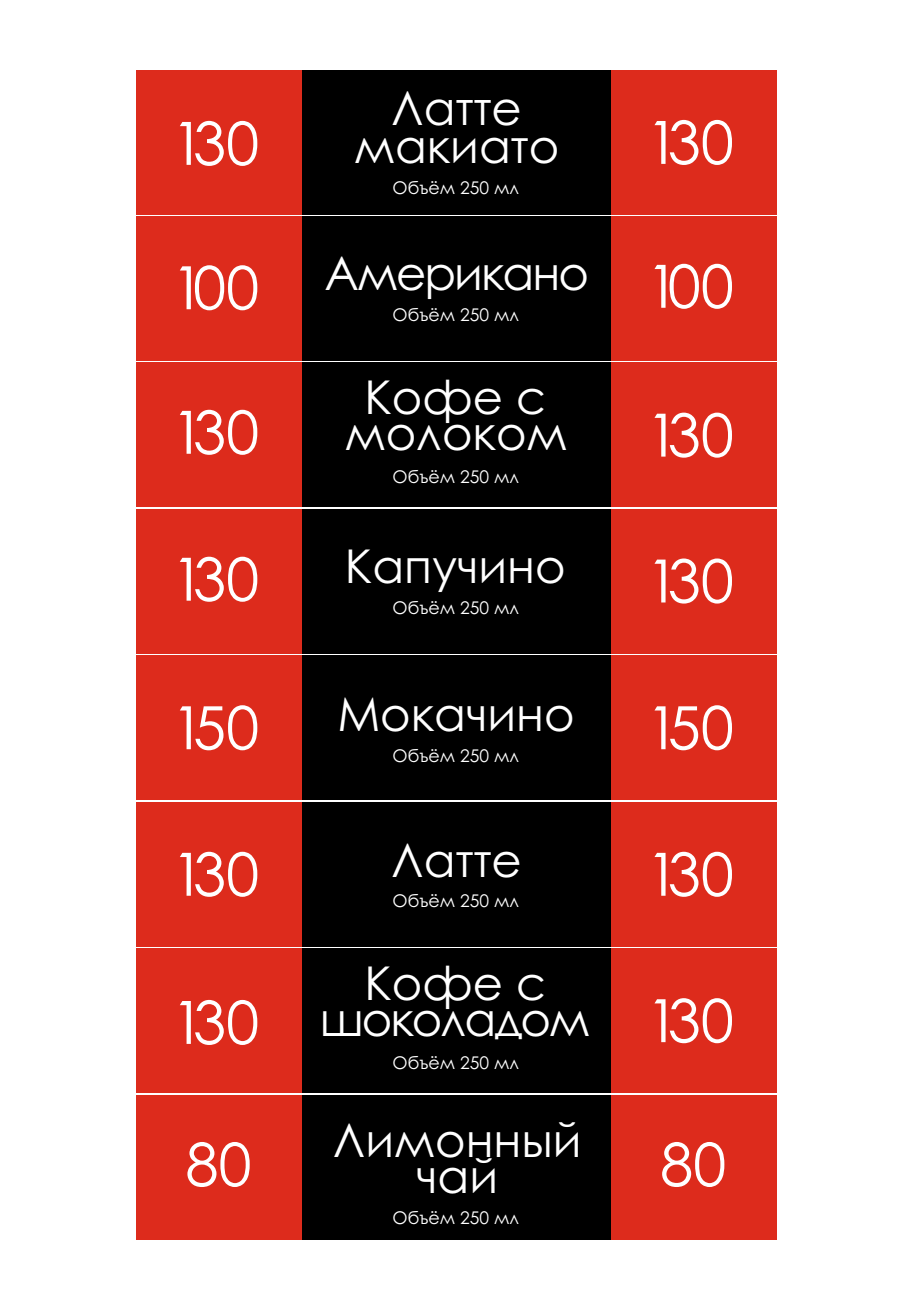
<style>
.page{position:relative;width:920px;height:1290px;background:#fff}
.page>*{position:absolute;margin:0;border:0;box-sizing:border-box;transform-origin:0 0}
.t1{font:59.7px "Century Gothic";color:#fff}
.t2{font:47.1px "Century Gothic";color:#fff}
.t3{font:46.65px/36.5px "Century Gothic";color:#fff;text-align:center}
.t4{font:46.65px/36.5px "Century Gothic";letter-spacing:-.04em;color:#fff;text-align:center}
.t5{font:17.55px "Century Gothic";color:#fff}
</style>
<div class="page">
<div style="left:136px;top:1095px;width:640px;height:144px;background:#000"></div>
<div style="left:136px;top:948px;width:640px;height:145px;background:#000"></div>
<div style="left:136px;top:802px;width:640px;height:144px;background:#000"></div>
<div style="left:136px;top:655px;width:640px;height:145px;background:#000"></div>
<div style="left:136px;top:509px;width:640px;height:144px;background:#000"></div>
<div style="left:136px;top:362px;width:640px;height:145px;background:#000"></div>
<div style="left:136px;top:216px;width:640px;height:144px;background:#000"></div>
<div style="left:136px;top:70px;width:640px;height:145px;background:#000"></div>
<div style="left:136px;top:70px;width:165px;height:145px;background:#dd2b1c"></div>
<div style="left:611px;top:70px;width:165px;height:145px;background:#dd2b1c"></div>
<div style="left:611px;top:216px;width:165px;height:144px;background:#dd2b1c"></div>
<div style="left:136px;top:362px;width:165px;height:145px;background:#dd2b1c"></div>
<div style="left:611px;top:362px;width:165px;height:145px;background:#dd2b1c"></div>
<div style="left:136px;top:509px;width:165px;height:144px;background:#dd2b1c"></div>
<div style="left:611px;top:509px;width:165px;height:144px;background:#dd2b1c"></div>
<div style="left:136px;top:655px;width:165px;height:145px;background:#dd2b1c"></div>
<div style="left:611px;top:655px;width:165px;height:145px;background:#dd2b1c"></div>
<div style="left:136px;top:802px;width:165px;height:144px;background:#dd2b1c"></div>
<div style="left:611px;top:802px;width:165px;height:144px;background:#dd2b1c"></div>
<div style="left:136px;top:948px;width:165px;height:145px;background:#dd2b1c"></div>
<div style="left:611px;top:948px;width:165px;height:145px;background:#dd2b1c"></div>
<div style="left:136px;top:216px;width:165px;height:144px;background:#dd2b1c"></div>
<div style="left:136px;top:1095px;width:165px;height:144px;background:#dd2b1c"></div>
<div style="left:611px;top:1095px;width:165px;height:144px;background:#dd2b1c"></div>
<h2 class="t2" style="left:391px;top:90px;width:132px">Латте</h2>
<h3 class="t3" style="left:354px;top:133px;width:207px">макиато</h3>
<p class="t5" style="left:393px;top:181px;width:128px">Объём 250 мл</p>
<h1 class="t1" style="left:171px;top:120px;width:89px">130</h1>
<h1 class="t1" style="left:646px;top:119px;width:89px">130</h1>
<h3 class="t4" style="left:324px;top:259px;width:266px">Американо</h3>
<p class="t5" style="left:393px;top:308px;width:128px">Объём 250 мл</p>
<h1 class="t1" style="left:171px;top:264px;width:89px">100</h1>
<h1 class="t1" style="left:646px;top:263px;width:89px">100</h1>
<h3 class="t3" style="left:345px;top:383px;width:224px">Кофе с молоком</h3>
<p class="t5" style="left:393px;top:470px;width:128px">Объём 250 мл</p>
<h1 class="t1" style="left:171px;top:409px;width:89px">130</h1>
<h1 class="t1" style="left:646px;top:412px;width:89px">130</h1>
<h3 class="t3" style="left:345px;top:552px;width:222px">Капучино</h3>
<p class="t5" style="left:393px;top:601px;width:128px">Объём 250 мл</p>
<h1 class="t1" style="left:171px;top:556px;width:89px">130</h1>
<h1 class="t1" style="left:646px;top:558px;width:89px">130</h1>
<h3 class="t3" style="left:337px;top:700px;width:239px">Мокачино</h3>
<p class="t5" style="left:393px;top:748px;width:128px">Объём 250 мл</p>
<h1 class="t1" style="left:171px;top:704px;width:89px">150</h1>
<h1 class="t1" style="left:646px;top:704px;width:89px">150</h1>
<h1 class="t1" style="left:171px;top:851px;width:89px">130</h1>
<h3 class="t3" style="left:391px;top:846px;width:132px">Латте</h3>
<p class="t5" style="left:393px;top:894px;width:128px">Объём 250 мл</p>
<h1 class="t1" style="left:646px;top:851px;width:89px">130</h1>
<h3 class="t4" style="left:320px;top:969px;width:272px">Кофе с шоколадом</h3>
<p class="t5" style="left:393px;top:1056px;width:128px">Объём 250 мл</p>
<h1 class="t1" style="left:171px;top:999px;width:89px">130</h1>
<h1 class="t1" style="left:646px;top:997px;width:89px">130</h1>
<h1 class="t1" style="left:185px;top:1141px;width:68px">80</h1>
<h3 class="t3" style="left:333px;top:1126px;width:250px">Лимонный</h3>
<h3 class="t3" style="left:416px;top:1162px;width:83px">чай</h3>
<p class="t5" style="left:393px;top:1211px;width:128px">Объём 250 мл</p>
<h1 class="t1" style="left:660px;top:1141px;width:68px">80</h1>
</div>
